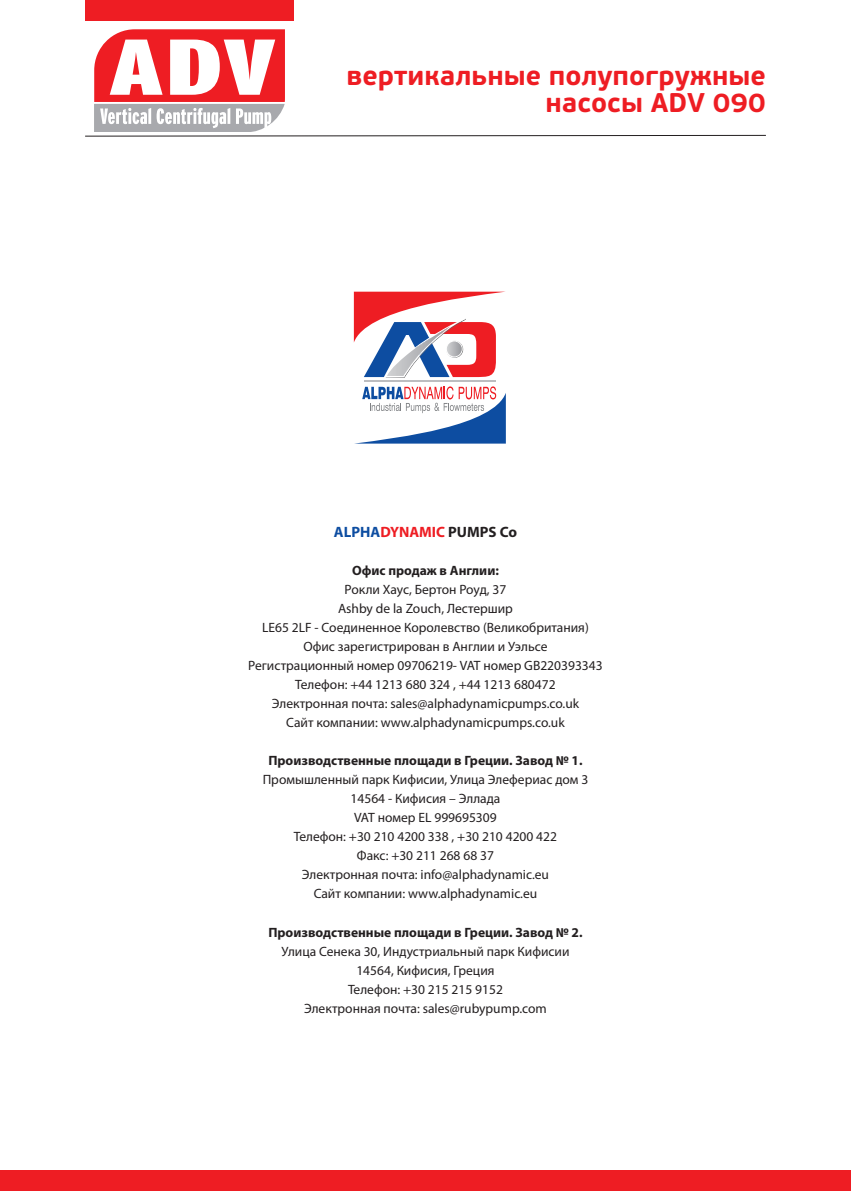
<style>
.page{position:relative;width:851px;height:1191px;background:#fff}
.page>*{position:absolute;margin:0;border:0;box-sizing:border-box;transform-origin:0 0}
.t1{font:700 27px/27px "PF Beau Sans Pro";color:#ee1d23;text-align:right}
.t2{font:700 15px "Myriad Pro";color:#ee1d23}
.t3{font:13.5px/19px "Myriad Pro";color:#231f20;text-align:center}
.t4{font:700 13.5px "Myriad Pro";color:#231f20}
.s1{color:#0d4da1}
.s2{color:#231f20}
</style>
<div class="page">
<div style="left:0;top:1169px;width:850px;height:22px;background:#ee1d23"></div>
<div style="left:85px;top:0;width:208px;height:21px;background:#ee1d23"></div>
<hr style="left:364px;top:381px;width:131px;height:1px;background:#bcbdc0">
<svg style="left:359px;top:386px;width:147px;height:57px"></svg>
<svg style="left:354px;top:292px;width:149px;height:86px"></svg>
<svg style="left:85px;top:30px;width:681px;height:107px"></svg>
<h1 class="t1" style="left:346px;top:63px;width:421px">вертикальные полупогружные насосы ADV 090</h1>
<p class="t2" style="left:334px;top:527px;width:184px"><span class="s1">ALPHA</span>DYNAMIC <span class="s2">PUMPS Co</span></p>
<p class="t4" style="left:352px;top:565px;width:148px">Офис продаж в Англии:</p>
<p class="t3" style="left:248px;top:580px;width:356px">Рокли Хаус, Бертон Роуд, 37<br>Ashby de la Zouch, Лестершир<br>LE65 2LF - Соединенное Королевство (Великобритания)<br>Офис зарегистрирован в Англии и Уэльсе<br>Регистрационный номер 09706219- VAT номер GB220393343<br>Телефон: +44 1213 680 324 , +44 1213 680472<br>Электронная почта: sales@alphadynamicpumps.co.uk<br>Сайт компании: www.alphadynamicpumps.co.uk</p>
<p class="t4" style="left:268px;top:755px;width:315px">Производственные площади в Греции. Завод № 1.</p>
<p class="t3" style="left:263px;top:771px;width:327px">Промышленный парк Кифисии, Улица Элефериас дом 3<br>14564 - Кифисия – Эллада<br>VAT номер EL 999695309<br>Телефон: +30 210 4200 338 , +30 210 4200 422<br>Факс: +30 211 268 68 37<br>Электронная почта: info@alphadynamic.eu<br>Сайт компании: www.alphadynamic.eu</p>
<p class="t4" style="left:268px;top:927px;width:315px">Производственные площади в Греции. Завод № 2.</p>
<p class="t3" style="left:281px;top:942px;width:289px">Улица Сенека 30, Индустриальный парк Кифисии 14564, Кифисия, Греция<br>Телефон: +30 215 215 9152<br>Электронная почта: sales@rubypump.com</p>
</div>
